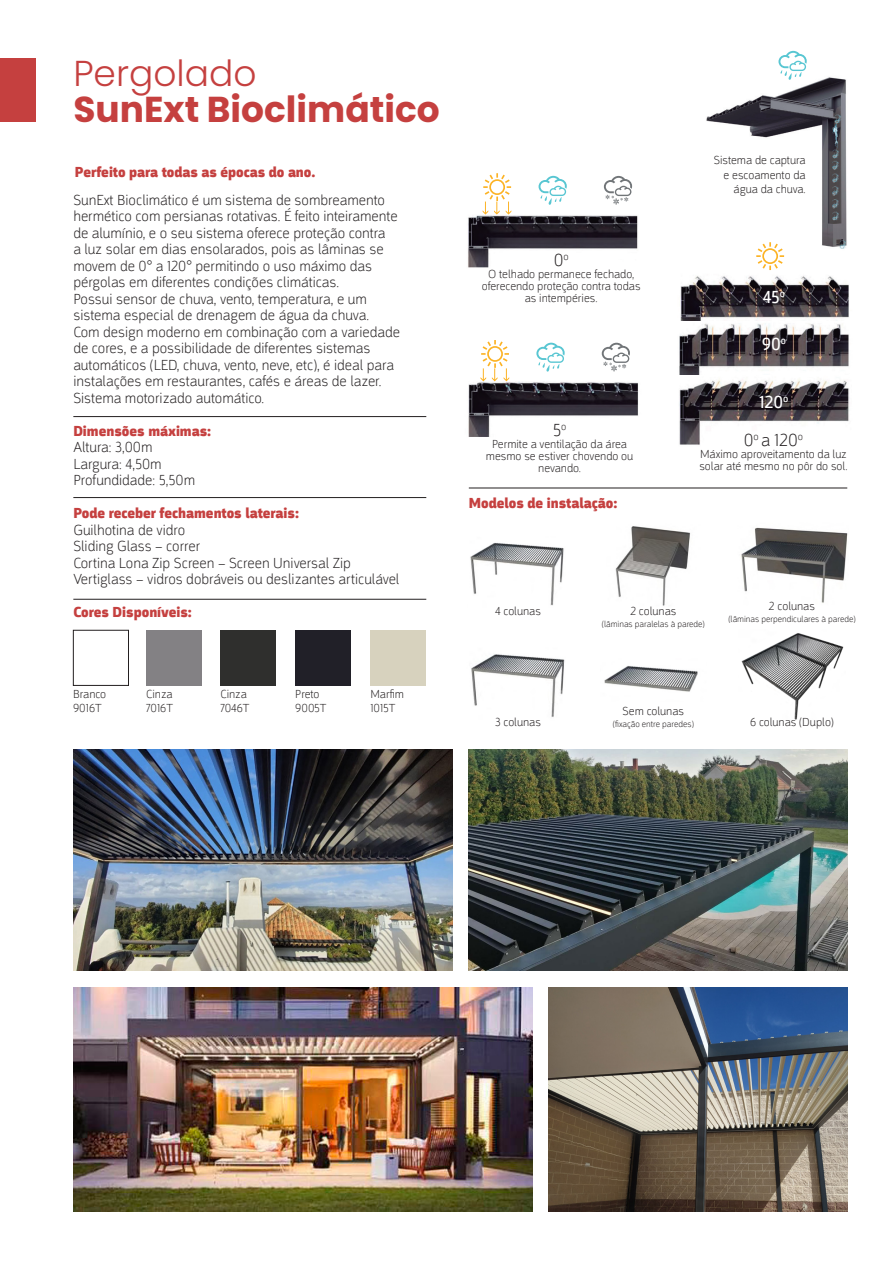
<style>
.page{position:relative;width:893px;height:1263px;background:#fff}
.page>*{position:absolute;margin:0;border:0;box-sizing:border-box;transform-origin:0 0}
.t1{font:700 36px "Poppins";color:#c5403f}
.t2{font:300 36px "Poppins";color:#c5403f}
.t3{font:18px "Argumentum Regular 10";color:#231f20}
.t4{font:18px "Argumentum Regular 6";color:#fff}
.t5{font:15px/16.5px "Argumentum Regular 10";color:#231f20}
.t6{font:15px "Argumentum Regular 3";color:#c5403f}
.t7{font:12px/12px "Argumentum Regular 10";color:#231f20;text-align:center}
.t8{font:9px "Argumentum Regular 10";color:#231f20}
</style>
<div class="page">
<img style="left:468px;top:210px;width:170px;height:58px">
<img style="left:680px;top:276px;width:169px;height:45px">
<img style="left:468px;top:377px;width:170px;height:60px">
<img style="left:679px;top:323px;width:170px;height:52px">
<img style="left:548px;top:987px;width:299px;height:225px">
<img style="left:73px;top:749px;width:380px;height:221px">
<img style="left:73px;top:987px;width:460px;height:225px">
<img style="left:469px;top:749px;width:378px;height:221px">
<div style="left:0;top:58px;width:35px;height:64px;background:#c5403f"></div>
<div style="left:73px;top:630px;width:56px;height:56px;border:1px solid #231f20"></div>
<div style="left:370px;top:630px;width:56px;height:55px;background:#d7d2be"></div>
<div style="left:146px;top:630px;width:55px;height:55px;background:#838184"></div>
<div style="left:295px;top:630px;width:55px;height:55px;background:#212028"></div>
<div style="left:220px;top:630px;width:56px;height:55px;background:#2f2f2d"></div>
<hr style="left:73px;top:416px;width:353px;height:1px;background:#231f20">
<hr style="left:73px;top:497px;width:353px;height:1px;background:#231f20">
<hr style="left:73px;top:599px;width:353px;height:1px;background:#231f20">
<svg style="left:604px;top:176px;width:28px;height:29px"></svg>
<svg style="left:539px;top:176px;width:28px;height:29px"></svg>
<svg style="left:483px;top:173px;width:28px;height:42px"></svg>
<svg style="left:602px;top:343px;width:28px;height:28px"></svg>
<svg style="left:536px;top:343px;width:29px;height:29px"></svg>
<svg style="left:480px;top:340px;width:29px;height:41px"></svg>
<img style="left:706px;top:77px;width:141px;height:172px">
<svg style="left:778px;top:51px;width:29px;height:30px"></svg>
<img style="left:679px;top:379px;width:171px;height:66px">
<hr style="left:469px;top:488px;width:378px;height:1px;background:#231f20">
<svg style="left:756px;top:242px;width:28px;height:28px"></svg>
<img style="left:470px;top:543px;width:94px;height:63px">
<img style="left:471px;top:654px;width:94px;height:63px">
<img style="left:615px;top:526px;width:75px;height:80px">
<img style="left:741px;top:527px;width:107px;height:76px">
<img style="left:604px;top:666px;width:94px;height:26px">
<img style="left:741px;top:633px;width:103px;height:87px">
<p class="t2" style="left:73px;top:53px;width:185px">Pergolado</p>
<p class="t1" style="left:73px;top:89px;width:368px">SunExt Bioclimático</p>
<p class="t6" style="left:75px;top:163px;width:242px">Perfeito para todas as épocas do ano.</p>
<p class="t5" style="left:73px;top:191px;width:326px">SunExt Bioclimático é um sistema de sombreamento hermético com persianas rotativas. É feito inteiramente de alumínio, e o seu sistema oferece proteção contra<br>a luz solar em dias ensolarados, pois as lâminas se movem de 0° a 120° permitindo o uso máximo das pérgolas em diferentes condições climáticas.</p>
<p class="t5" style="left:73px;top:290px;width:297px">Possui sensor de chuva, vento, temperatura, e um sistema especial de drenagem de água da chuva.</p>
<p class="t5" style="left:73px;top:323px;width:328px">Com design moderno em combinação com a variedade de cores, e a possibilidade de diferentes sistemas automáticos (LED, chuva, vento, neve, etc), é ideal para instalações em restaurantes, cafés e áreas de lazer.</p>
<p class="t5" style="left:73px;top:389px;width:192px">Sistema motorizado automático.</p>
<p class="t6" style="left:73px;top:422px;width:139px">Dimensões máximas:</p>
<p class="t5" style="left:73px;top:439px;width:81px">Altura: 3,00m</p>
<p class="t5" style="left:73px;top:455px;width:90px">Largura: 4,50m</p>
<p class="t5" style="left:73px;top:472px;width:123px">Profundidade: 5,50m</p>
<p class="t6" style="left:73px;top:504px;width:227px">Pode receber fechamentos laterais:</p>
<p class="t5" style="left:73px;top:521px;width:113px">Guilhotina de vidro</p>
<p class="t5" style="left:73px;top:538px;width:129px">Sliding Glass – correr</p>
<p class="t5" style="left:73px;top:554px;width:279px">Cortina Lona Zip Screen – Screen Universal Zip</p>
<p class="t5" style="left:73px;top:571px;width:328px">Vertiglass – vidros dobráveis ou deslizantes articulável</p>
<p class="t6" style="left:73px;top:603px;width:120px">Cores Disponíveis:</p>
<p class="t7" style="left:73px;top:688px;width:35px">Branco</p>
<p class="t7" style="left:73px;top:702px;width:30px">9016T</p>
<p class="t7" style="left:146px;top:688px;width:28px">Cinza</p>
<p class="t7" style="left:146px;top:702px;width:28px">7016T</p>
<p class="t7" style="left:220px;top:688px;width:28px">Cinza</p>
<p class="t7" style="left:220px;top:702px;width:31px">7046T</p>
<p class="t7" style="left:295px;top:688px;width:26px">Preto</p>
<p class="t7" style="left:295px;top:702px;width:33px">9005T</p>
<p class="t7" style="left:370px;top:688px;width:35px">Marfim</p>
<p class="t7" style="left:370px;top:702px;width:26px">1015T</p>
<p class="t3" style="left:554px;top:249px;width:17px">0<sup>o</sup></p>
<p class="t7" style="left:482px;top:268px;width:160px">O telhado permanece fechado, oferecendo proteção contra todas as intempéries.</p>
<p class="t3" style="left:553px;top:420px;width:15px">5<sup>o</sup></p>
<p class="t7" style="left:492px;top:438px;width:136px">Permite a ventilação da área</p>
<p class="t7" style="left:486px;top:450px;width:149px">mesmo se estiver chovendo ou nevando.</p>
<p class="t6" style="left:469px;top:493px;width:150px">Modelos de instalação:</p>
<p class="t7" style="left:714px;top:153px;width:93px;line-height:14.4px;text-align:right">Sistema de captura e escoamento da água da chuva.</p>
<p class="t4" style="left:763px;top:286px;width:24px">45<sup>o</sup></p>
<p class="t4" style="left:762px;top:333px;width:26px">90<sup>o</sup></p>
<p class="t4" style="left:759px;top:391px;width:30px">120<sup>o</sup></p>
<p class="t3" style="left:744px;top:429px;width:61px">0<sup>o</sup> a 120<sup>o</sup></p>
<p class="t7" style="left:699px;top:448px;width:150px;text-align:left">Máximo aproveitamento da luz solar até mesmo no pôr do sol.</p>
<p class="t7" style="left:495px;top:605px;width:47px">4 colunas</p>
<p class="t7" style="left:495px;top:716px;width:47px">3 colunas</p>
<p class="t7" style="left:630px;top:605px;width:48px">2 colunas</p>
<p class="t8" style="left:602px;top:619px;width:104px">(lâminas paralelas à parede)</p>
<p class="t7" style="left:769px;top:600px;width:48px">2 colunas</p>
<p class="t8" style="left:728px;top:614px;width:129px">(lâminas perpendiculares à parede)</p>
<p class="t7" style="left:623px;top:705px;width:63px">Sem colunas</p>
<p class="t8" style="left:613px;top:718px;width:83px">(fixação entre paredes)</p>
<p class="t7" style="left:750px;top:716px;width:85px">6 colunas (Duplo)</p>
</div>
